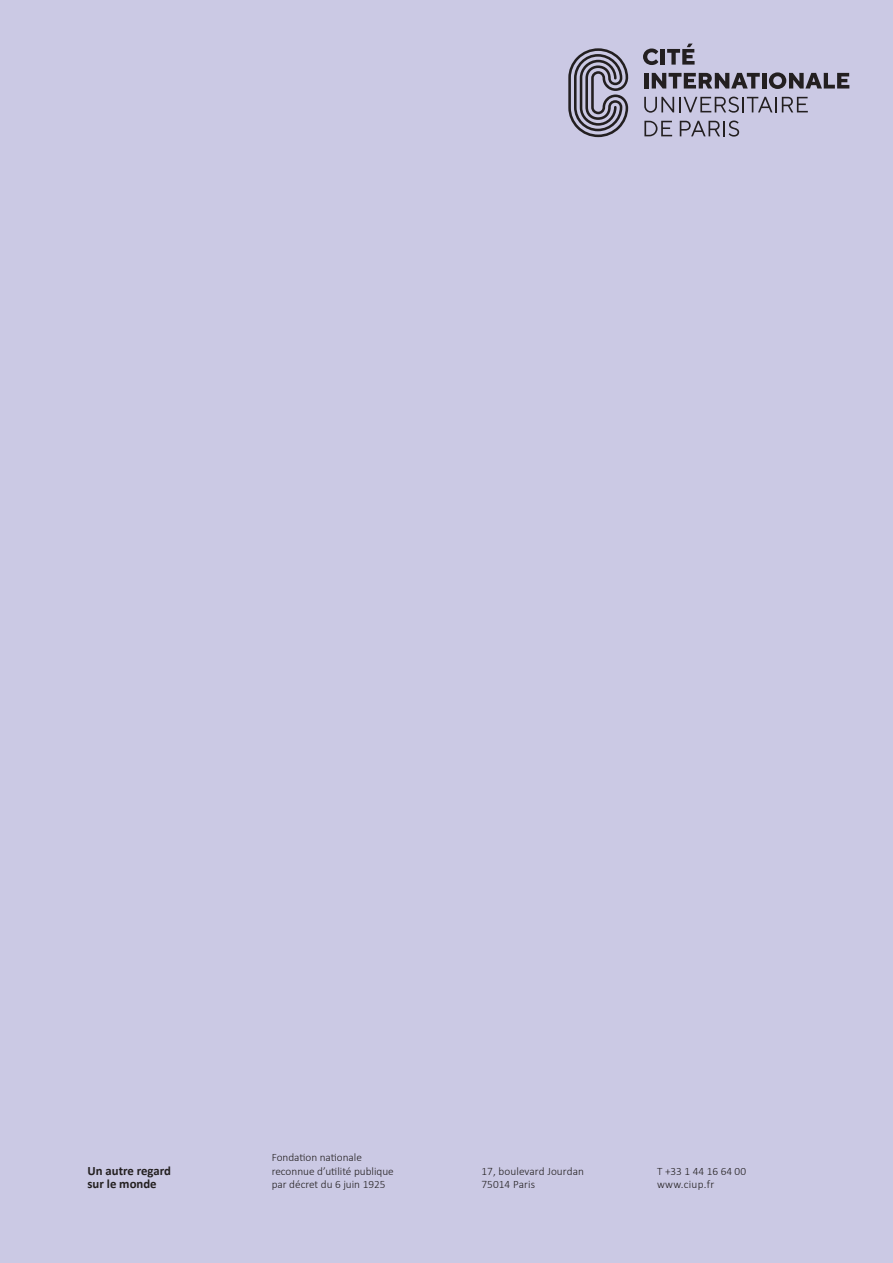
<style>
.page{position:relative;width:893px;height:1263px;background:#cbc9e4}
.page>*{position:absolute;margin:0;border:0;box-sizing:border-box;transform-origin:0 0}
.t1{font:700 12.75px "Calibri";color:#231f20}
.t2{font:300 11.25px/13.5px "Calibri";color:#231f20}
.t3{font:300 11.25px/13.5px "Calibri";letter-spacing:.025em;color:#231f20}
</style>
<div class="page">
<svg style="left:568px;top:48px;width:60px;height:89px"></svg>
<svg style="left:643px;top:49px;width:15px;height:16px"></svg>
<hr style="left:661px;top:49px;width:4px;height:16px;background:#231f20">
<svg style="left:667px;top:44px;width:28px;height:21px"></svg>
<hr style="left:644px;top:73px;width:4px;height:16px;background:#231f20">
<svg style="left:652px;top:73px;width:108px;height:16px"></svg>
<hr style="left:762px;top:73px;width:4px;height:16px;background:#231f20">
<svg style="left:769px;top:72px;width:80px;height:17px"></svg>
<svg style="left:644px;top:97px;width:164px;height:16px"></svg>
<svg style="left:644px;top:121px;width:28px;height:15px"></svg>
<svg style="left:680px;top:121px;width:59px;height:16px"></svg>
<p class="t1" style="left:88px;top:1161px;width:85px">Un autre regard</p>
<p class="t1" style="left:88px;top:1175px;width:71px">sur le monde</p>
<p class="t2" style="left:272px;top:1150px;width:124px">Fondation nationale reconnue d’utilité publique par décret du 6 juin 1925</p>
<p class="t2" style="left:481px;top:1164px;width:104px">17, boulevard Jourdan<br>75014 Paris</p>
<p class="t3" style="left:657px;top:1164px;width:91px">T +33 1 44 16 64 00 www.ciup.fr</p>
</div>
